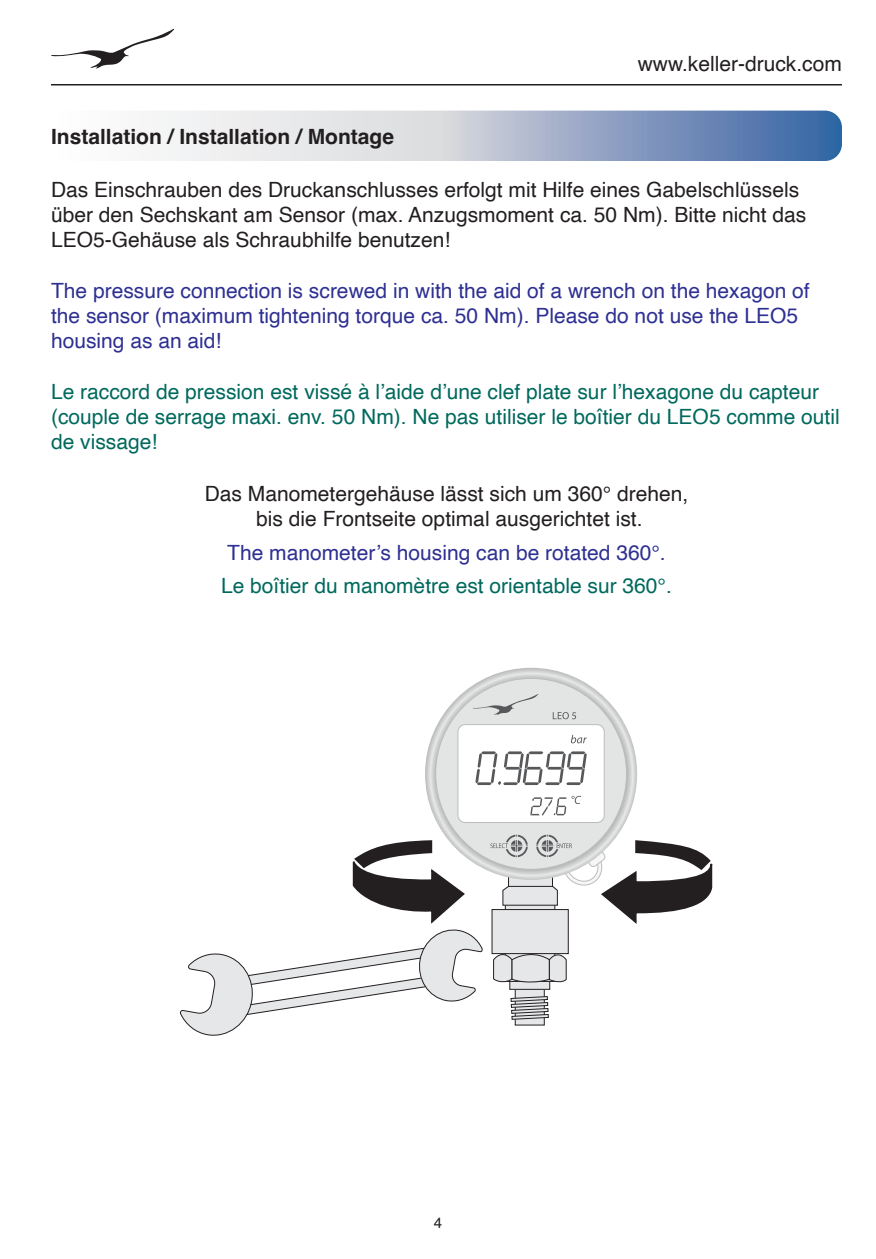
<style>
.page{position:relative;width:876px;height:1259px;background:#fff}
.page>*{position:absolute;margin:0;border:0;box-sizing:border-box;transform-origin:0 0}
.t1{font:21px/25.2px "Helvetica";color:#231f20;text-align:center}
.t2{font:21px/25.2px "Helvetica";color:#00695d}
.t3{font:21px/25.2px "Helvetica";color:#2e3092}
.t4{font:700 21px "Helvetica";color:#231f20}
.t5{font:15px "Helvetica";color:#231f20}
</style>
<div class="page">
<hr style="left:51px;top:84px;width:791px;height:1px;background:#231f20">
<svg style="left:51px;top:29px;width:123px;height:40px"></svg>
<svg style="left:160px;top:111px;width:682px;height:50px"></svg>
<div style="left:515px;top:975px;width:29px;height:50px;background:#e6e7e9"></div>
<div style="left:515px;top:975px;width:30px;height:50px;border:1px solid #231f20"></div>
<svg style="left:510px;top:995px;width:39px;height:25px"></svg>
<div style="left:510px;top:980px;width:40px;height:9px;background:#e6e7e9"></div>
<div style="left:492px;top:909px;width:76px;height:44px;background:#e6e7e9"></div>
<div style="left:491px;top:909px;width:78px;height:45px;border:1px solid #231f20"></div>
<svg style="left:492px;top:952px;width:75px;height:31px"></svg>
<svg style="left:425px;top:668px;width:212px;height:204px"></svg>
<div style="left:458px;top:724px;width:146px;height:98px;background:#fff;border-radius:7px"></div>
<div style="left:458px;top:724px;width:147px;height:99px;border:1px solid #bbbdbc;border-radius:7px"></div>
<svg style="left:475px;top:751px;width:112px;height:34px"></svg>
<svg style="left:571px;top:735px;width:16px;height:8px"></svg>
<svg style="left:530px;top:796px;width:51px;height:19px"></svg>
<svg style="left:473px;top:694px;width:65px;height:21px"></svg>
<svg style="left:553px;top:712px;width:23px;height:7px"></svg>
<svg style="left:490px;top:834px;width:223px;height:91px"></svg>
<svg style="left:180px;top:839px;width:303px;height:197px"></svg>
<p class="t1" style="left:638px;top:51px;width:206px">www.keller-druck.com</p>
<p class="t4" style="left:51px;top:123px;width:345px">Installation / Installation / Montage</p>
<p class="t1" style="left:51px;top:178px;width:757px;text-align:left">Das Einschrauben des Druckanschlusses erfolgt mit Hilfe eines Gabelschlüssels über den Sechskant am Sensor (max. Anzugsmoment ca. 50 Nm). Bitte nicht das<br>LEO5-Gehäuse als Schraubhilfe benutzen!</p>
<p class="t3" style="left:51px;top:278px;width:760px">The pressure connection is screwed in with the aid of a wrench on the hexagon of the sensor (maximum tightening torque ca. 50 Nm). Please do not use the LEO5 housing as an aid!</p>
<p class="t2" style="left:51px;top:379px;width:790px">Le raccord de pression est vissé à l’aide d’une clef plate sur l’hexagone du capteur (couple de serrage maxi. env. 50 Nm). Ne pas utiliser le boîtier du LEO5 comme outil de vissage!</p>
<p class="t1" style="left:205px;top:481px;width:485px">Das Manometergehäuse lässt sich um 360° drehen, bis die Frontseite optimal ausgerichtet ist.</p>
<p class="t3" style="left:227px;top:540px;width:440px">The manometer’s housing can be rotated 360°.</p>
<p class="t2" style="left:221px;top:574px;width:452px">Le boîtier du manomètre est orientable sur 360°.</p>
<p class="t5" style="left:434px;top:1210px;width:10px">4</p>
</div>
